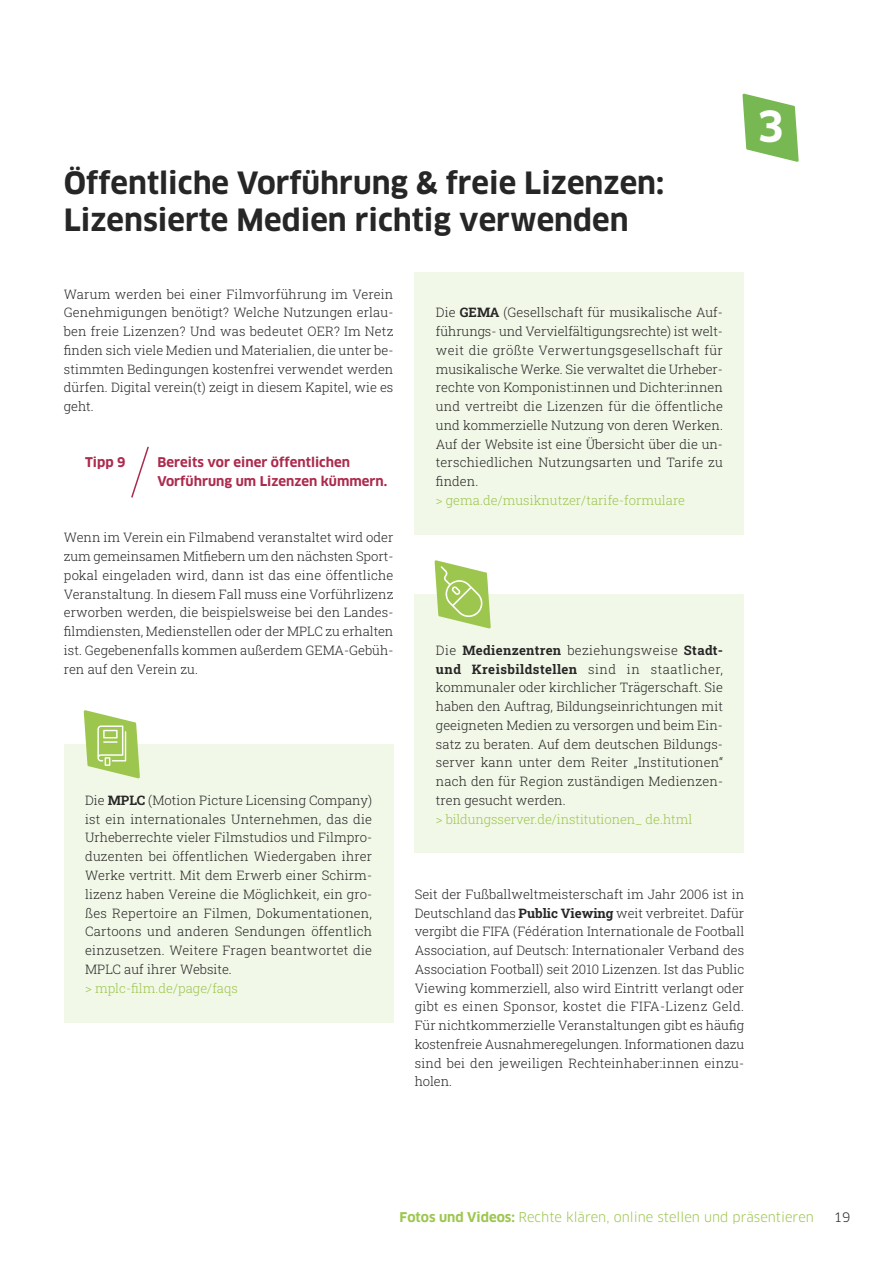
<style>
.page{position:relative;width:893px;height:1263px;background:#fff}
.page>*{position:absolute;margin:0;border:0;box-sizing:border-box;transform-origin:0 0}
.t1{font:700 42px "Clan Comp";color:#fff}
.t2{font:700 30px/37.5px "Clan Comp";color:#272627}
.t3{font:300 13.2px/18.8px "Roboto Slab";color:#272627;text-align:justify}
.t4{font:300 13.2px "Roboto Slab";color:#9dc64e}
.t5{font:700 13.2px/18.8px "Clan Comp";color:#ac2a4d}
.t6{font:13.2px "Clan Comp";color:#9dc64e}
.t7{font:12.75px "Clan Comp";color:#272627}
.s1{font-weight:700}
</style>
<div class="page">
<svg style="left:742px;top:94px;width:57px;height:68px"></svg>
<div style="left:415px;top:594px;width:329px;height:259px;background:#f2f8e8"></div>
<div style="left:415px;top:272px;width:329px;height:262px;background:#f2f8e8"></div>
<svg style="left:435px;top:560px;width:56px;height:68px"></svg>
<div style="left:64px;top:744px;width:329px;height:279px;background:#f2f8e8"></div>
<svg style="left:84px;top:710px;width:56px;height:68px"></svg>
<svg style="left:131px;top:446px;width:18px;height:52px"></svg>
<h2 class="t2" style="left:64px;top:164px;width:602px">Öffentliche Vorführung &amp; freie Lizenzen:<br>Lizensierte Medien richtig verwenden</h2>
<h1 class="t1" style="left:757px;top:103px;width:28px">3</h1>
<p class="t3" style="left:64px;top:285px;width:331px">Warum werden bei einer Filmvorführung im Verein Genehmigungen benötigt? Welche Nutzungen erlau&shy;ben freie Lizenzen? Und was bedeutet OER? Im Netz finden sich viele Medien und Materialien, die unter be&shy;stimmten Bedingungen kostenfrei verwendet werden dürfen. Digital verein(t) zeigt in diesem Kapitel, wie es geht.</p>
<p class="t5" style="left:85px;top:453px;width:42px">Tipp 9</p>
<p class="t5" style="left:157px;top:453px;width:231px">Bereits vor einer öffentlichen<br>Vorführung um Lizenzen kümmern.</p>
<p class="t3" style="left:64px;top:528px;width:331px">Wenn im Verein ein Filmabend veranstaltet wird oder zum gemeinsamen Mitfiebern um den nächsten Sport&shy;pokal eingeladen wird, dann ist das eine öffentliche Veranstaltung. In diesem Fall muss eine Vorführlizenz erworben werden, die beispielsweise bei den Landes&shy;filmdiensten, Medienstellen oder der MPLC zu erhalten ist. Gegebenenfalls kommen außerdem GEMA-Gebüh&shy;ren auf den Verein zu.</p>
<p class="t3" style="left:85px;top:791px;width:289px">Die <span class="s1">MPLC</span> (Motion Picture Licensing Company) ist ein internationales Unternehmen, das die Urheberrechte vieler Filmstudios und Filmpro&shy;duzenten bei öffentlichen Wiedergaben ihrer Werke vertritt. Mit dem Erwerb einer Schirm&shy;lizenz haben Vereine die Möglichkeit, ein gro&shy;ßes Repertoire an Filmen, Dokumentationen, Cartoons und anderen Sendungen öffentlich einzusetzen. Weitere Fragen beantwortet die MPLC auf ihrer Website.</p>
<p class="t4" style="left:85px;top:980px;width:154px">&gt; mplc-film.de/page/faqs</p>
<p class="t3" style="left:436px;top:303px;width:289px">Die <span class="s1">GEMA</span> (Gesellschaft für musikalische Auf&shy;führungs- und Vervielfältigungsrechte) ist welt&shy;weit die größte Verwertungsgesellschaft für musikalische Werke. Sie verwaltet die Urheber&shy;rechte von Komponist:innen und Dichter:innen und vertreibt die Lizenzen für die öffentliche und kommerzielle Nutzung von deren Werken.<br>Auf der Website ist eine Übersicht über die un&shy;terschiedlichen Nutzungsarten und Tarife zu finden.</p>
<p class="t4" style="left:436px;top:493px;width:251px">&gt; gema.de/musiknutzer/tarife-formulare</p>
<p class="t3" style="left:436px;top:641px;width:289px">Die <span class="s1">Medienzentren</span> beziehungsweise <span class="s1">Stadt&shy;und Kreisbildstellen</span> sind in staatlicher, kommunaler oder kirchlicher Trägerschaft. Sie haben den Auftrag, Bildungseinrichtungen mit geeigneten Medien zu versorgen und beim Ein&shy;satz zu beraten. Auf dem deutschen Bildungs&shy;server kann unter dem Reiter „Institutionen“ nach den für Region zuständigen Medienzen&shy;tren gesucht werden.</p>
<p class="t4" style="left:436px;top:811px;width:258px">&gt; bildungsserver.de/institutionen_ de.html</p>
<p class="t3" style="left:415px;top:885px;width:331px">Seit der Fußballweltmeisterschaft im Jahr 2006 ist in Deutschland das <span class="s1">Public Viewing</span> weit verbreitet. Dafür vergibt die FIFA (Fédération Internationale de Football Association, auf Deutsch: Internationaler Verband des Association Football) seit 2010 Lizenzen. Ist das Public Viewing kommerziell, also wird Eintritt verlangt oder gibt es einen Sponsor, kostet die FIFA-Lizenz Geld.<br>Für nichtkommerzielle Veranstaltungen gibt es häufig kostenfreie Ausnahmeregelungen. Informationen dazu sind bei den jeweiligen Rechteinhaber:innen einzu&shy;holen.</p>
<p class="t6" style="left:400px;top:1210px;width:416px"><span class="s1">Fotos und Videos:</span> Rechte klären, online stellen und präsentieren</p>
<p class="t7" style="left:834px;top:1210px;width:18px">19</p>
</div>
